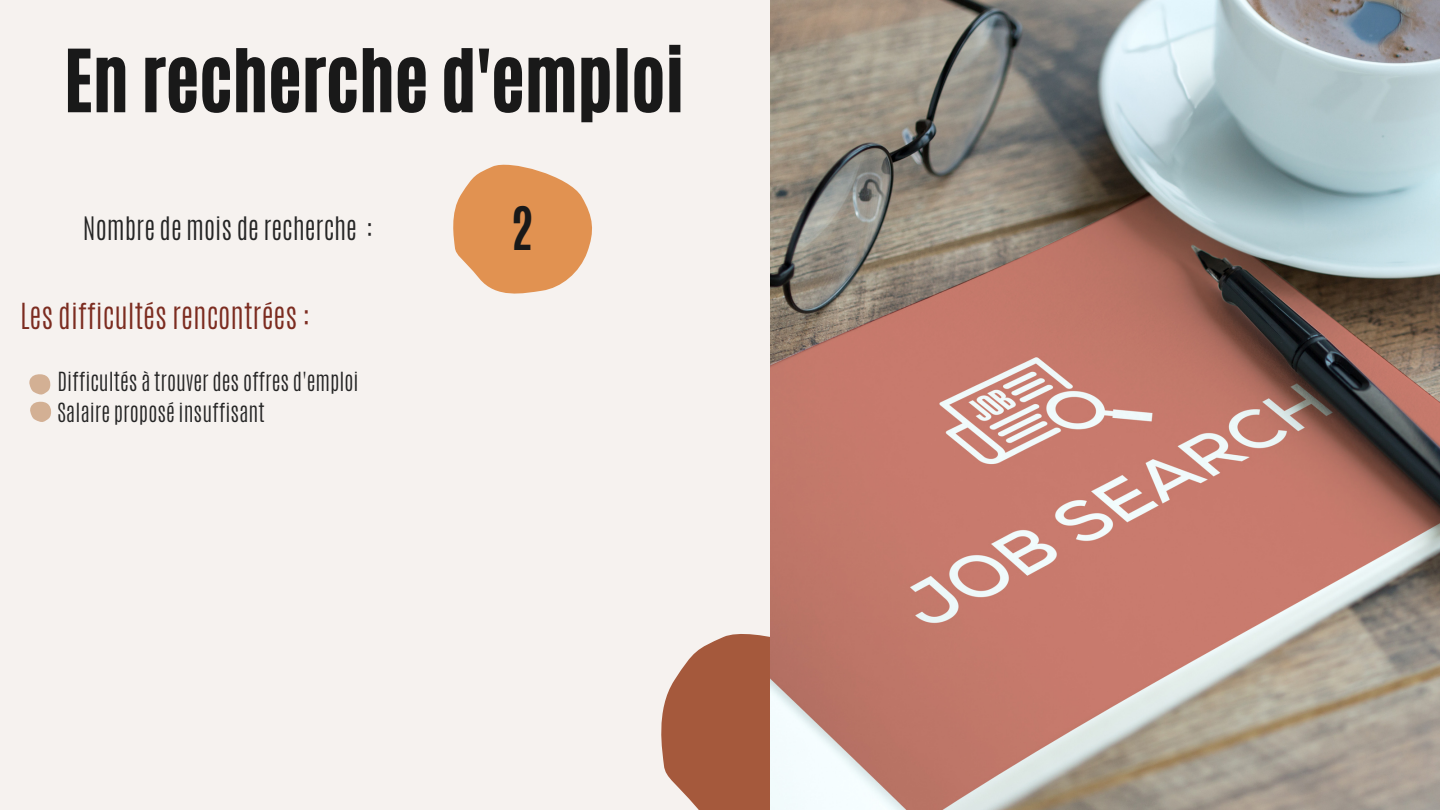
<style>
.page{position:relative;width:1440px;height:810px;background:#f6f2ef}
.page>*{position:absolute;margin:0;border:0;box-sizing:border-box;transform-origin:0 0}
.t1{font:72px "CA Generated";color:#191919}
.t2{font:700 50px "Antonio";color:#191919}
.t3{font:300 30px "Antonio";color:#7c2c20}
.t4{font:300 27px "Antonio";color:#252525}
.t5{font:300 22px/30.8px "Antonio";color:#252525}
</style>
<div class="page">
<svg style="left:661px;top:625px;width:110px;height:185px"></svg>
<img style="left:771px;top:0;width:669px;height:810px">
<svg style="left:453px;top:164px;width:139px;height:130px"></svg>
<svg style="left:29px;top:374px;width:21px;height:21px"></svg>
<svg style="left:30px;top:402px;width:21px;height:20px"></svg>
<h1 class="t1" style="left:64px;top:29px;width:621px">En recherche d'emploi</h1>
<p class="t4" style="left:83px;top:209px;width:292px">Nombre de mois de recherche :</p>
<h2 class="t2" style="left:510px;top:193px;width:25px">2</h2>
<h3 class="t3" style="left:20px;top:295px;width:292px">Les difficultés rencontrées :</h3>
<p class="t5" style="left:57px;top:367px;width:303px">Difficultés à trouver des offres d'emploi<br>Salaire proposé insuffisant</p>
</div>
